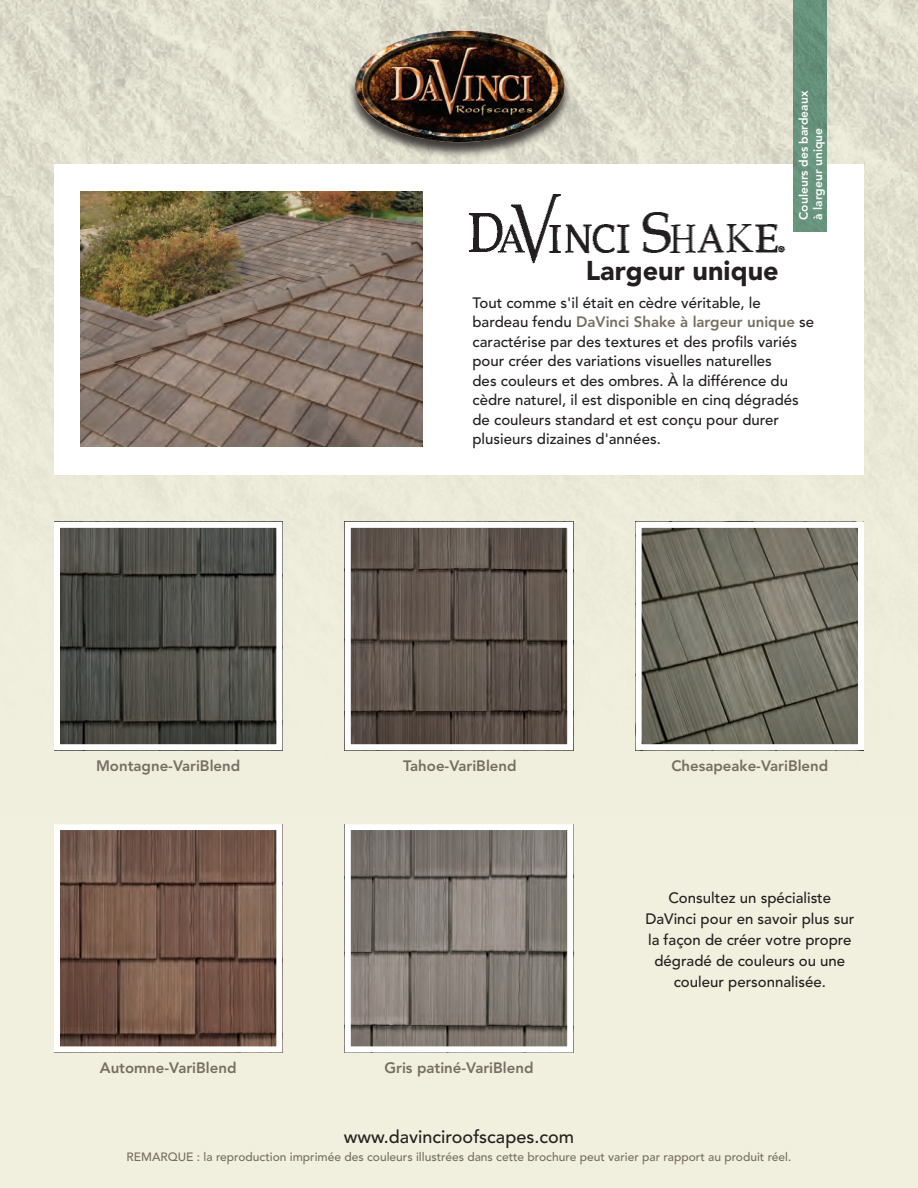
<style>
.page{position:relative;width:918px;height:1188px;background:#f1efdd}
.page>*{position:absolute;margin:0;border:0;box-sizing:border-box;transform-origin:0 0}
.t1{font:900 27px "Avenir LT Std";color:#231f20}
.t2{font:500 18px "Avenir LT Std";color:#231f20}
.t3{font:500 15px/19.5px "Avenir LT Std";color:#231f20}
.t4{font:800 15px "Avenir LT Std";color:#776e62}
.t5{font:500 12px "Avenir LT Std";color:#776e62}
.t6{font:800 12px/14.4px "Avenir LT Std";color:#fff}
.s1{font-weight:800;color:#776e62}
</style>
<div class="page">
<img style="left:0;top:0;width:918px;height:933px">
<div style="left:54px;top:164px;width:810px;height:310px;background:#fff"></div>
<img style="left:81px;top:192px;width:341px;height:255px">
<img style="left:346px;top:14px;width:227px;height:144px">
<img style="left:794px;top:0;width:33px;height:231px">
<img style="left:352px;top:529px;width:214px;height:214px">
<div style="left:345px;top:522px;width:228px;height:228px;border:6px solid #fff"></div>
<img style="left:352px;top:831px;width:214px;height:214px">
<div style="left:345px;top:824px;width:228px;height:228px;border:6px solid #fff"></div>
<img style="left:61px;top:831px;width:214px;height:214px">
<div style="left:54px;top:824px;width:228px;height:228px;border:6px solid #fff"></div>
<img style="left:61px;top:529px;width:214px;height:214px">
<div style="left:54px;top:522px;width:228px;height:228px;border:6px solid #fff"></div>
<img style="left:643px;top:529px;width:214px;height:214px">
<div style="left:636px;top:522px;width:228px;height:228px;border:6px solid #fff"></div>
<img style="left:469px;top:194px;width:317px;height:70px">
<div style="left:556px;top:259px;width:223px;height:32px;background:#fff"></div>
<h1 class="t1" style="left:586px;top:254px;width:194px">Largeur unique</h1>
<p class="t6" style="left:797px;top:220px;width:130px;rotate:-90deg">Couleurs des bardeaux à largeur unique</p>
<p class="t3" style="left:472px;top:293px;width:343px">Tout comme s'il était en cèdre véritable, le bardeau fendu <span class="s1">DaVinci Shake à largeur unique</span> se caractérise par des textures et des profils variés pour créer des variations visuelles naturelles<br>des couleurs et des ombres. À la différence du cèdre naturel, il est disponible en cinq dégradés de couleurs standard et est conçu pour durer plusieurs dizaines d'années.</p>
<p class="t4" style="left:96px;top:757px;width:146px">Montagne-VariBlend</p>
<p class="t4" style="left:403px;top:757px;width:115px">Tahoe-VariBlend</p>
<p class="t4" style="left:100px;top:1059px;width:138px">Automne-VariBlend</p>
<p class="t4" style="left:385px;top:1059px;width:150px">Gris patiné-VariBlend</p>
<p class="t2" style="left:344px;top:1127px;width:232px">www.davinciroofscapes.com</p>
<p class="t4" style="left:671px;top:757px;width:158px">Chesapeake-VariBlend</p>
<p class="t3" style="left:645px;top:888px;width:210px;line-height:21px;text-align:center">Consultez un spécialiste<br>DaVinci pour en savoir plus sur la façon de créer votre propre dégradé de couleurs ou une couleur personnalisée.</p>
<p class="t5" style="left:126px;top:1150px;width:667px">REMARQUE : la reproduction imprimée des couleurs illustrées dans cette brochure peut varier par rapport au produit réel.</p>
</div>
